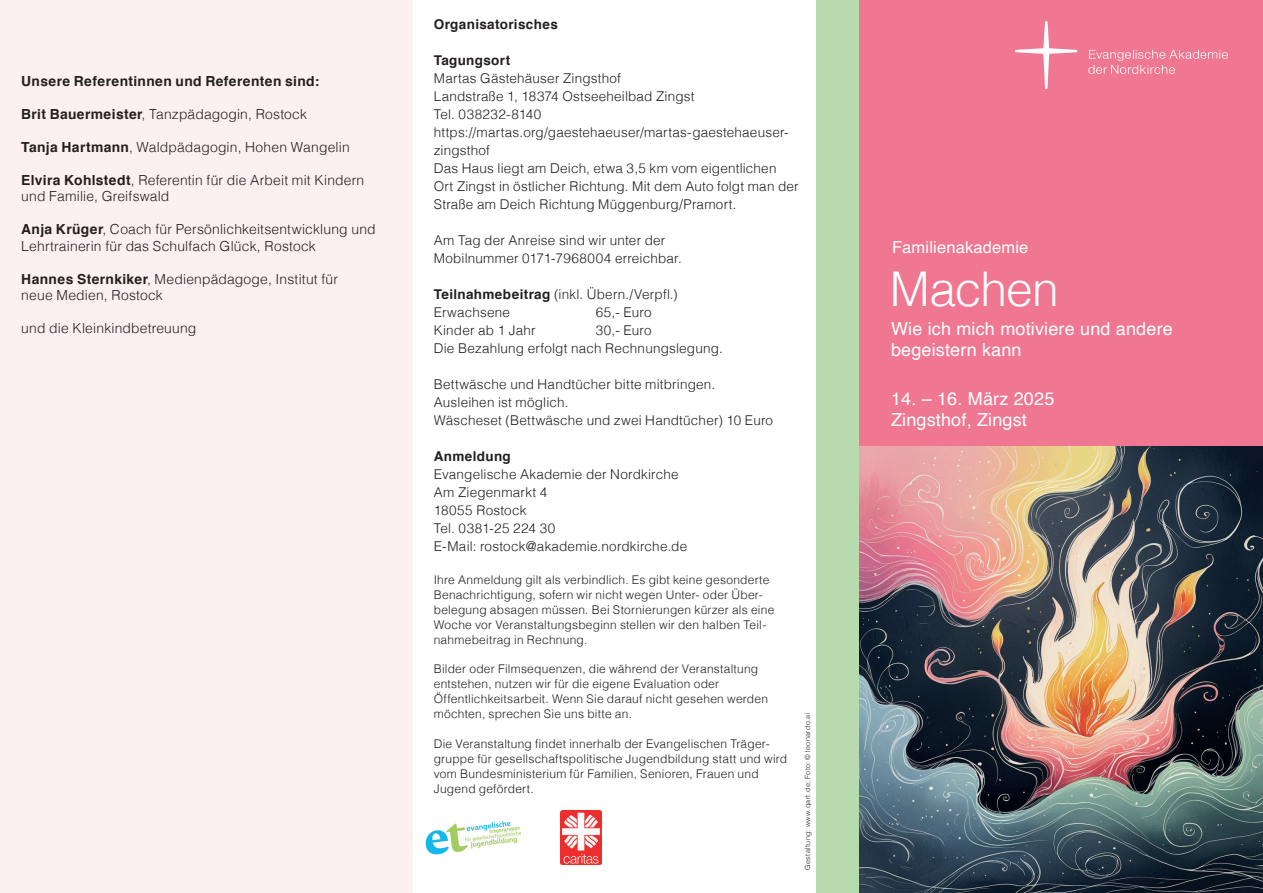
<style>
.page{position:relative;width:1263px;height:893px;background:#fff}
.page>*{position:absolute;margin:0;border:0;box-sizing:border-box;transform-origin:0 0}
.t1{font:300 48px "Helvetica";letter-spacing:-.02em;color:#fff}
.t2{font:18px/21px "Helvetica";letter-spacing:.01em;color:#fff}
.t3{font:16.5px "Helvetica";letter-spacing:.01em;color:#fff}
.t4{font:300 13.8px/16.5px "Helvetica";letter-spacing:.015em;color:#231f20}
.t5{font:700 13.8px "Helvetica";letter-spacing:.025em;color:#231f20}
.t6{font:300 13.5px/18px "Helvetica";letter-spacing:.015em;color:#231f20}
.t7{font:700 13.5px "Helvetica";letter-spacing:.025em;color:#231f20}
.t8{font:300 12px/15px "Helvetica";letter-spacing:.02em;color:#231f20}
.t9{font:300 7.2px "Helvetica";letter-spacing:.05em;color:#231f20}
.s1{font-weight:700}
</style>
<div class="page">
<div style="left:0;top:0;width:412px;height:893px;background:#fdf0f1"></div>
<div style="left:816px;top:0;width:43px;height:893px;background:#b7dbaf"></div>
<div style="left:859px;top:0;width:404px;height:446px;background:#ef7791"></div>
<img style="left:859px;top:446px;width:404px;height:447px">
<svg style="left:1015px;top:21px;width:62px;height:68px"></svg>
<svg style="left:1088px;top:50px;width:140px;height:24px"></svg>
<img style="left:425px;top:821px;width:95px;height:34px">
<img style="left:560px;top:810px;width:41px;height:54px">
<p class="t5" style="left:21px;top:70px;width:300px">Unsere Referentinnen und Referenten sind:</p>
<p class="t4" style="left:21px;top:105px;width:287px"><span class="s1">Brit Bauermeister</span>, Tanzpädagogin, Rostock</p>
<p class="t4" style="left:21px;top:138px;width:330px"><span class="s1">Tanja Hartmann</span>, Waldpädagogin, Hohen Wangelin</p>
<p class="t4" style="left:21px;top:171px;width:345px"><span class="s1">Elvira Kohlstedt</span>, Referentin für die Arbeit mit Kindern und Familie, Greifswald</p>
<p class="t4" style="left:21px;top:220px;width:356px"><span class="s1">Anja Krüger</span>, Coach für Persönlichkeitsentwicklung und<br>Lehrtrainerin für das Schulfach Glück, Rostock</p>
<p class="t4" style="left:21px;top:270px;width:318px"><span class="s1">Hannes Sternkiker</span>, Medienpädagoge, Institut für neue Medien, Rostock</p>
<p class="t4" style="left:21px;top:319px;width:177px">und die Kleinkindbetreuung</p>
<p class="t7" style="left:434px;top:13px;width:126px">Organisatorisches</p>
<p class="t7" style="left:434px;top:49px;width:78px">Tagungsort</p>
<p class="t6" style="left:434px;top:68px;width:367px">Martas Gästehäuser Zingsthof<br>Landstraße 1, 18374 Ostseeheilbad Zingst<br>Tel. 038232-8140 https://martas.org/gaestehaeuser/martas-gaestehaeuser&shy;zingsthof<br>Das Haus liegt am Deich, etwa 3,5 km vom eigentlichen Ort Zingst in östlicher Richtung. Mit dem Auto folgt man der Straße am Deich Richtung Müggenburg/Pramort.</p>
<p class="t6" style="left:434px;top:230px;width:250px">Am Tag der Anreise sind wir unter der<br>Mobilnummer 0171-7968004 erreichbar.</p>
<p class="t6" style="left:434px;top:284px;width:245px"><span class="s1">Teilnahmebeitrag</span> (inkl. Übern./Verpfl.)<br>Erwachsene</p>
<p class="t6" style="left:596px;top:302px;width:57px">65,- Euro</p>
<p class="t6" style="left:434px;top:320px;width:291px;text-indent:162px">30,- Euro<br>Die Bezahlung erfolgt nach Rechnungslegung.</p>
<p class="t6" style="left:434px;top:374px;width:341px">Bettwäsche und Handtücher bitte mitbringen.<br>Ausleihen ist möglich.<br>Wäscheset (Bettwäsche und zwei Handtücher) 10 Euro</p>
<p class="t7" style="left:434px;top:445px;width:79px">Anmeldung</p>
<p class="t6" style="left:434px;top:464px;width:255px">Evangelische Akademie der Nordkirche<br>Am Ziegenmarkt 4<br>18055 Rostock<br>Tel. 0381-25 224 30<br>E-Mail: rostock@akademie.nordkirche.de</p>
<p class="t8" style="left:434px;top:571px;width:342px">Ihre Anmeldung gilt als verbindlich. Es gibt keine gesonderte Benachrichtigung, sofern wir nicht wegen Unter- oder Über&shy;belegung absagen müssen. Bei Stornierungen kürzer als eine Woche vor Veranstaltungsbeginn stellen wir den halben Teil&shy;nahmebeitrag in Rechnung.</p>
<p class="t8" style="left:434px;top:661px;width:336px">Bilder oder Filmsequenzen, die während der Veranstaltung entstehen, nutzen wir für die eigene Evaluation oder Öffentlichkeitsarbeit. Wenn Sie darauf nicht gesehen werden möchten, sprechen Sie uns bitte an.</p>
<p class="t8" style="left:434px;top:735px;width:355px">Die Veranstaltung findet innerhalb der Evangelischen Träger&shy;gruppe für gesellschaftspolitische Jugendbildung statt und wird vom Bundesministerium für Familien, Senioren, Frauen und Jugend gefördert.</p>
<p class="t6" style="left:434px;top:320px;width:104px">Kinder ab 1 Jahr</p>
<p class="t9" style="left:801px;top:870px;width:159px;rotate:-90deg">Gestaltung: www.qart.de; Foto: © leonardo.ai</p>
<p class="t3" style="left:892px;top:234px;width:138px">Familienakademie</p>
<h1 class="t1" style="left:890px;top:249px;width:170px">Machen</h1>
<h2 class="t2" style="left:891px;top:318px;width:283px">Wie ich mich motiviere und andere begeistern kann</h2>
<h2 class="t2" style="left:891px;top:389px;width:165px">14. – 16. März 2025<br>Zingsthof, Zingst</h2>
</div>
